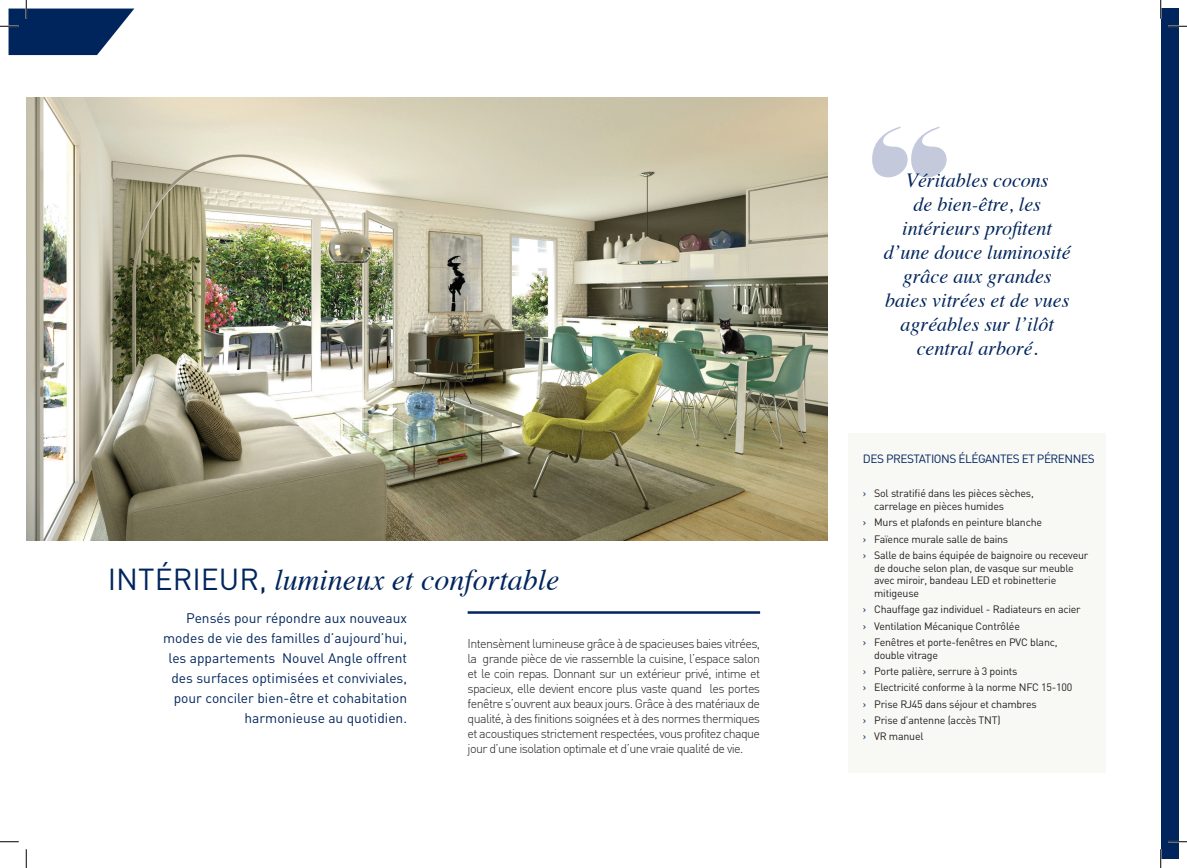
<style>
.page{position:relative;width:1187px;height:868px;background:#fff}
.page>*{position:absolute;margin:0;border:0;box-sizing:border-box;transform-origin:0 0}
.t1{font:italic 30px "Times";color:#00255d}
.t2{font:italic 20px/24px "Times";color:#00255d;text-align:center}
.t3{font:13.75px/20px "DIN";color:#00255d;text-align:right}
.t4{font:300 12.5px/15px "DIN";letter-spacing:-.05em;color:#231f20;text-align:justify}
.t5{font:11.88px "DIN";letter-spacing:-.04em;color:#00255d}
.t6{font:10.62px/16.2px "DIN";letter-spacing:-.02em;color:#231f20}
.s1{font-family:"DIN";font-style:normal}
.s2{color:#00255d}
</style>
<div class="page">
<div style="left:1160px;top:9px;width:18px;height:850px;background:#00255d"></div>
<img style="left:26px;top:97px;width:801px;height:443px">
<hr style="left:467px;top:611px;width:293px;height:2px;background:#00255d">
<div style="left:848px;top:433px;width:257px;height:339px;background:#f8f8f5"></div>
<svg style="left:872px;top:127px;width:74px;height:50px"></svg>
<svg style="left:1168px;top:25px;width:18px;height:2px"></svg>
<svg style="left:0;top:841px;width:19px;height:1px"></svg>
<svg style="left:1168px;top:840px;width:18px;height:2px"></svg>
<svg style="left:0;top:0;width:134px;height:55px"></svg>
<svg style="left:25px;top:849px;width:2px;height:18px"></svg>
<svg style="left:1160px;top:0;width:1px;height:19px"></svg>
<svg style="left:1160px;top:849px;width:1px;height:18px"></svg>
<h1 class="t1" style="left:108px;top:553px;width:453px"><span class="s1">INTÉRIEUR,</span> lumineux et confortable</h1>
<p class="t3" style="left:163px;top:607px;width:245px">Pensés pour répondre aux nouveaux modes de vie des familles d’aujourd’hui, les appartements Nouvel Angle offrent des surfaces optimisées et conviviales, pour conciler bien-être et cohabitation harmonieuse au quotidien.</p>
<p class="t4" style="left:467px;top:635px;width:294px">Intensèment lumineuse grâce à de spacieuses baies vitrées, la grande pièce de vie rassemble la cuisine, l’espace salon et le coin repas. Donnant sur un extérieur privé, intime et spacieux, elle devient encore plus vaste quand les portes fenêtre s’ouvrent aux beaux jours. Grâce à des matériaux de qualité, à des finitions soignées et à des normes thermiques et acoustiques strictement respectées, vous profitez chaque jour d’une isolation optimale et d’une vraie qualité de vie.</p>
<h2 class="t2" style="left:883px;top:167px;width:188px">Véritables cocons<br>de bien-être, les intérieurs profitent d’une douce luminosité grâce aux grandes baies vitrées et de vues agréables sur l’ilôt central arboré.</h2>
<p class="t5" style="left:862px;top:451px;width:233px">DES PRESTATIONS ÉLÉGANTES ET PÉRENNES</p>
<p class="t6" style="left:874px;top:487px;width:161px;line-height:12.8px;text-indent:-11px"><span class="s2">›</span> Sol stratifié dans les pièces sèches, carrelage en pièces humides</p>
<p class="t6" style="left:862px;top:514px;width:227px"><span class="s2">›</span> Murs et plafonds en peinture blanche<br><span class="s2">›</span> Faïence murale salle de bains<br><span class="s2">›</span> Salle de bains équipée de baignoire ou receveur</p>
<p class="t6" style="left:874px;top:561px;width:201px;line-height:12.8px">de douche selon plan, de vasque sur meuble avec miroir, bandeau LED et robinetterie mitigeuse</p>
<p class="t6" style="left:862px;top:601px;width:219px"><span class="s2">›</span> Chauffage gaz individuel - Radiateurs en acier <span class="s2">›</span> Ventilation Mécanique Contrôlée<br><span class="s2">›</span> Fenêtres et porte-fenêtres en PVC blanc,</p>
<p class="t6" style="left:862px;top:646px;width:211px;text-indent:11px">double vitrage<br><span class="s2">›</span> Porte palière, serrure à 3 points<br><span class="s2">›</span> Electricité conforme à la norme NFC 15-100 <span class="s2">›</span> Prise RJ45 dans séjour et chambres<br><span class="s2">›</span> Prise d’antenne (accès TNT)<br><span class="s2">›</span> VR manuel</p>
</div>
